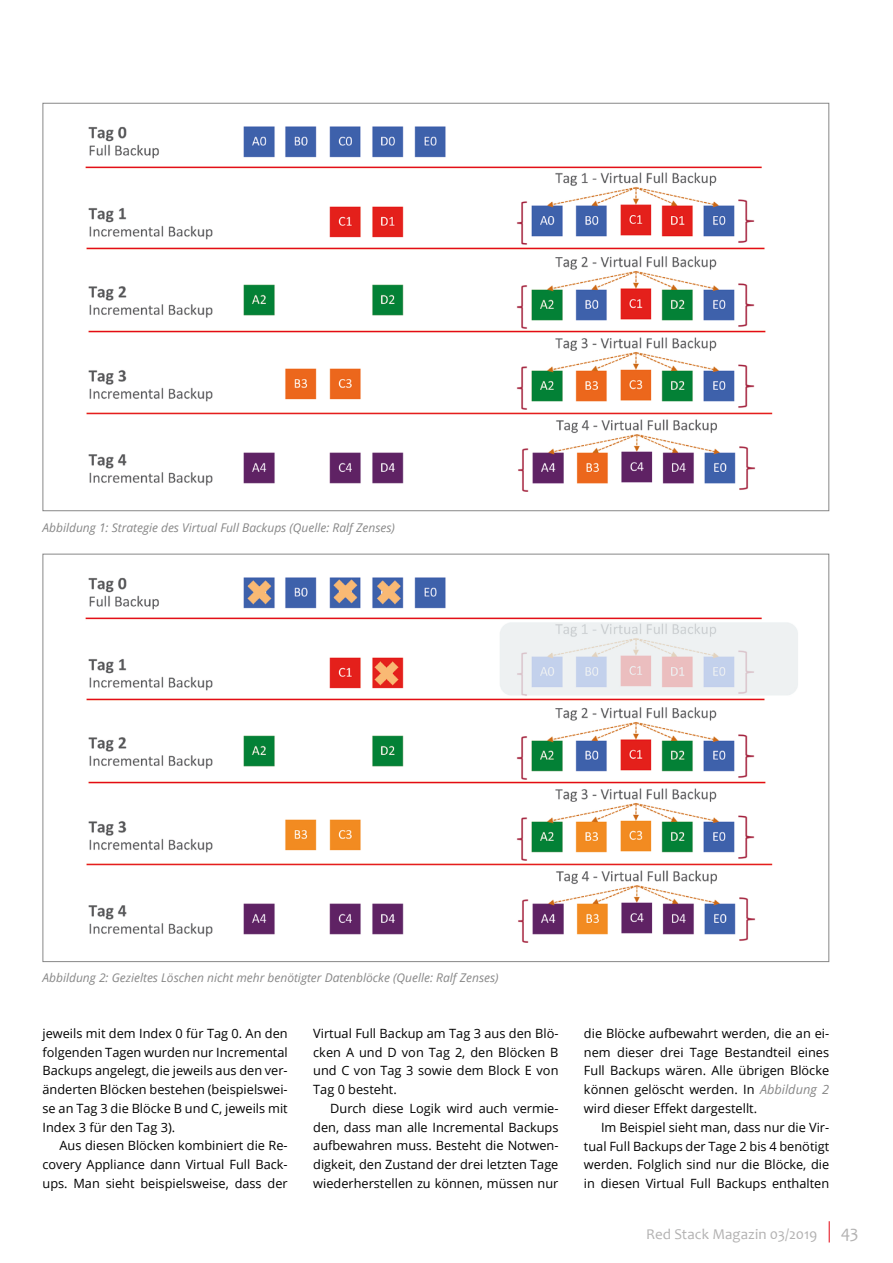
<style>
.page{position:relative;width:893px;height:1263px;background:#fff}
.page>*{position:absolute;margin:0;border:0;box-sizing:border-box;transform-origin:0 0}
.t1{font:18px "Candara";color:#b3b2b2}
.t2{font:15px "Candara";letter-spacing:.005em;color:#b3b2b2}
.t3{font:12.75px/18.8px "Open Sans";color:#000;text-align:justify}
.t4{font:italic 12px "Open Sans";color:#878787}
.s1{font-style:italic;color:#878787}
</style>
<div class="page">
<svg style="left:829px;top:1221px;width:1px;height:21px"></svg>
<img style="left:85px;top:126px;width:688px;height:366px">
<img style="left:85px;top:577px;width:713px;height:366px">
<p class="t4" style="left:43px;top:519px;width:354px">Abbildung 1: Strategie des Virtual Full Backups (Quelle: Ralf Zenses)</p>
<p class="t4" style="left:43px;top:969px;width:458px">Abbildung 2: Gezieltes Löschen nicht mehr benötigter Datenblöcke (Quelle: Ralf Zenses)</p>
<p class="t3" style="left:43px;top:1023px;width:247px">jeweils mit dem Index 0 für Tag 0. An den folgenden Tagen wurden nur Incremental Backups angelegt, die jeweils aus den ver&shy;änderten Blöcken bestehen (beispielswei&shy;se an Tag 3 die Blöcke B und C, jeweils mit Index 3 für den Tag 3).</p>
<p class="t3" style="left:43px;top:1136px;width:247px;text-indent:17px">Aus diesen Blöcken kombiniert die Re&shy;covery Appliance dann Virtual Full Back&shy;ups. Man sieht beispielsweise, dass der</p>
<p class="t3" style="left:313px;top:1023px;width:247px">Virtual Full Backup am Tag 3 aus den Blö&shy;cken A und D von Tag 2, den Blöcken B und C von Tag 3 sowie dem Block E von Tag 0 besteht.</p>
<p class="t3" style="left:313px;top:1098px;width:247px;text-indent:17px">Durch diese Logik wird auch vermie&shy;den, dass man alle Incremental Backups aufbewahren muss. Besteht die Notwen&shy;digkeit, den Zustand der drei letzten Tage wiederherstellen zu können, müssen nur</p>
<p class="t3" style="left:584px;top:1024px;width:247px">die Blöcke aufbewahrt werden, die an ei&shy;nem dieser drei Tage Bestandteil eines Full Backups wären. Alle übrigen Blöcke können gelöscht werden. In <span class="s1">Abbildung 2 </span>wird dieser Effekt dargestellt.</p>
<p class="t3" style="left:584px;top:1117px;width:247px;text-indent:17px">Im Beispiel sieht man, dass nur die Vir&shy;tual Full Backups der Tage 2 bis 4 benötigt werden. Folglich sind nur die Blöcke, die in diesen Virtual Full Backups enthalten</p>
<p class="t2" style="left:646px;top:1224px;width:173px">Red Stack Magazin 03/2019</p>
<h1 class="t1" style="left:841px;top:1221px;width:19px">43</h1>
</div>
